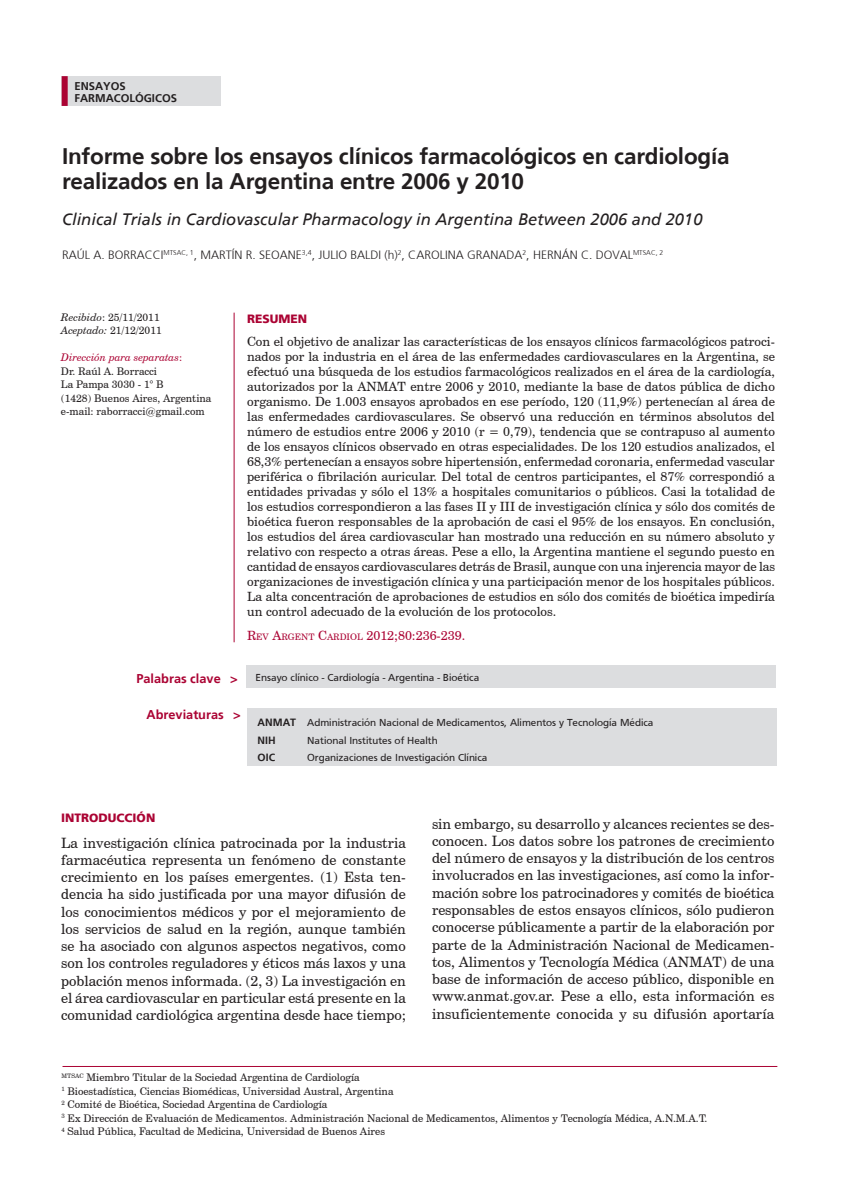
<style>
.page{position:relative;width:851px;height:1191px;background:#fff}
.page>*{position:absolute;margin:0;border:0;box-sizing:border-box;transform-origin:0 0}
.t1{font:700 22.5px/25.5px "Frutiger";letter-spacing:-.01em;color:#231f20}
.t2{font:italic 16.5px "Frutiger";color:#231f20}
.t3{font:14.25px/17.2px "Century Schoolbook BT";letter-spacing:.005em;color:#231f20;text-align:justify}
.t4{font:12.75px/15px "Century Schoolbook BT";color:#231f20;text-align:justify}
.t5{font:12.75px "Century Schoolbook BT";color:#ab0333}
.t6{font:700 12.75px "Frutiger";color:#ab0333}
.t7{font:300 12px "Frutiger";color:#231f20}
.t8{font:900 12px "Frutiger";color:#ab0333}
.t9{font:700 11.25px/12.8px "Frutiger";color:#231f20}
.t10{font:10.5px/13.5px "Century Schoolbook BT";color:#231f20}
.t11{font:10.5px/17.9px "Frutiger";color:#231f20}
.t12{font:700 10.5px "Frutiger";color:#231f20}
.t13{font:300 7.05px "Frutiger";color:#231f20}
.s1{font-style:italic}
.s2{font-style:italic;color:#ab0333}
.s3{color:#ab0333}
.s4{font-size:8.85px}
.s5{font-weight:700}
</style>
<div class="page">
<div style="left:247px;top:708px;width:529px;height:58px;background:#dcdddf"></div>
<div style="left:246px;top:665px;width:530px;height:22px;background:#dcdddf"></div>
<div style="left:62px;top:76px;width:159px;height:30px;background:#dcdddf"></div>
<hr style="left:234px;top:313px;width:1px;height:329px;background:#ab0333">
<div style="left:62px;top:76px;width:6px;height:30px;background:#ab0333"></div>
<hr style="left:62px;top:1066px;width:715px;height:1px;background:#ab0333">
<p class="t9" style="left:74px;top:79px;width:104px">Ensayos farmacológicos</p>
<h1 class="t1" style="left:62px;top:143px;width:669px">Informe sobre los ensayos clínicos farmacológicos en cardiología realizados en la Argentina entre 2006 y 2010</h1>
<p class="t2" style="left:62px;top:209px;width:642px">Clinical Trials in Cardiovascular Pharmacology in Argentina Between 2006 and 2010</p>
<p class="t7" style="left:62px;top:248px;width:218px">RAÚL A. BORRACCI<sup>MTSAC,</sup> <sup>1</sup>, MARTÍN R. SEOAN</p>
<p class="t7" style="left:296px;top:248px;width:34px">E<sup>3,4</sup>, JULIO</p>
<p class="t7" style="left:350px;top:248px;width:74px">BALDI (H)<sup>2</sup>, CAROLINA</p>
<p class="t7" style="left:467px;top:248px;width:18px">GRANA</p>
<p class="t7" style="left:506px;top:248px;width:98px">DA<sup>2</sup>, HERNÁN C. DOVAL</p>
<p class="t13" style="left:633px;top:249px;width:32px">MTSAC, 2</p>
<p class="t10" style="left:61px;top:310px;width:102px"><span class="s1">Recibido</span>: 25/11/2011<br><span class="s1">Aceptado:</span> 21/12/2011</p>
<p class="t10" style="left:61px;top:350px;width:152px"><span class="s2">Dirección para separatas</span><span class="s3">:<br></span>Dr. Raúl A. Borracci<br>La Pampa 3030 - 1° B<br>(1428) Buenos Aires, Argentina e-mail: raborracci@gmail.com</p>
<p class="t8" style="left:247px;top:311px;width:61px">RESUMEN</p>
<p class="t4" style="left:247px;top:334px;width:529px">Con el objetivo de analizar las características de los ensayos clínicos farmacológicos patroci&shy;nados por la industria en el área de las enfermedades cardiovasculares en la Argentina, se efectuó una búsqueda de los estudios farmacológicos realizados en el área de la cardiología, autorizados por la ANMAT entre 2006 y 2010, mediante la base de datos pública de dicho organismo. De 1.003 ensayos aprobados en ese período, 120 (11,9%) pertenecían al área de las enfermedades cardiovasculares. Se observó una reducción en términos absolutos del número de estudios entre 2006 y 2010 (r = 0,79), tendencia que se contrapuso al aumento de los ensayos clínicos observado en otras especialidades. De los 120 estudios analizados, el 68,3% pertenecían a ensayos sobre hipertensión, enfermedad coronaria, enfermedad vascular periférica o fibrilación auricular. Del total de centros participantes, el 87% correspondió a entidades privadas y sólo el 13% a hospitales comunitarios o públicos. Casi la totalidad de los estudios correspondieron a las fases II y III de investigación clínica y sólo dos comités de bioética fueron responsables de la aprobación de casi el 95% de los ensayos. En conclusión, los estudios del área cardiovascular han mostrado una reducción en su número absoluto y relativo con respecto a otras áreas. Pese a ello, la Argentina mantiene el segundo puesto en cantidad de ensayos cardiovasculares detrás de Brasil, aunque con una injerencia mayor de las organizaciones de investigación clínica y una participación menor de los hospitales públicos.<br>La alta concentración de aprobaciones de estudios en sólo dos comités de bioética impediría un control adecuado de la evolución de los protocolos.</p>
<p class="t5" style="left:247px;top:627px;width:219px">R<span class="s4">EV</span> A<span class="s4">RGENT</span> C<span class="s4">ARDIOL</span> 2012;80:236-239.</p>
<p class="t11" style="left:255px;top:668px;width:225px">Ensayo clínico - Cardiología - Argentina - Bioética</p>
<p class="t11" style="left:257px;top:713px;width:397px"><span class="s5">ANMAT</span> Administración Nacional de Medicamentos, Alimentos y Tecnología Médica<br><span class="s5">NI H</span></p>
<p class="t6" style="left:136px;top:671px;width:103px">Palabras clave &gt;</p>
<p class="t6" style="left:146px;top:707px;width:96px">Abreviaturas &gt;</p>
<p class="t11" style="left:307px;top:731px;width:132px">National Institutes of Health</p>
<p class="t12" style="left:257px;top:751px;width:6px">OIC</p>
<p class="t11" style="left:307px;top:748px;width:182px">Organizaciones de Investigación Clínica</p>
<p class="t8" style="left:61px;top:810px;width:96px">INTRODUCCIÓN</p>
<p class="t3" style="left:61px;top:833px;width:346px">La investigación clínica patrocinada por la industria farmacéutica representa un fenómeno de constante crecimiento en los países emergentes. (1) Esta ten&shy;dencia ha sido justificada por una mayor difusión de los conocimientos médicos y por el mejoramiento de los servicios de salud en la región, aunque también se ha asociado con algunos aspectos negativos, como son los controles reguladores y éticos más laxos y una población menos informada. (2, 3) La investigación en el área cardiovascular en particular está presente en la comunidad cardiológica argentina desde hace tiempo;</p>
<p class="t3" style="left:432px;top:815px;width:344px">sin embargo, su desarrollo y alcances recientes se des&shy;conocen. Los datos sobre los patrones de crecimiento del número de ensayos y la distribución de los centros involucrados en las investigaciones, así como la infor&shy;mación sobre los patrocinadores y comités de bioética responsables de estos ensayos clínicos, sólo pudieron conocerse públicamente a partir de la elaboración por parte de la Administración Nacional de Medicamen&shy;tos, Alimentos y Tecnología Médica (ANMAT) de una base de información de acceso público, disponible en www.anmat.gov.ar. Pese a ello, esta información es insuficientemente conocida y su difusión aportaría</p>
<p class="t10" style="left:61px;top:1070px;width:647px"><sup>MTSAC</sup> Miembro Titular de la Sociedad Argentina de Cardiología<br><sup>1</sup> Bioestadística, Ciencias Biomédicas, Universidad Austral, Argentina<br><sup>2</sup> Comité de Bioética, Sociedad Argentina de Cardiología<br><sup>3</sup> Ex Dirección de Evaluación de Medicamentos. Administración Nacional de Medicamentos, Alimentos y Tecnología Médica, A.N.M.A.T.<br><sup>4</sup> Salud Pública, Facultad de Medicina, Universidad de Buenos Aires</p>
</div>
